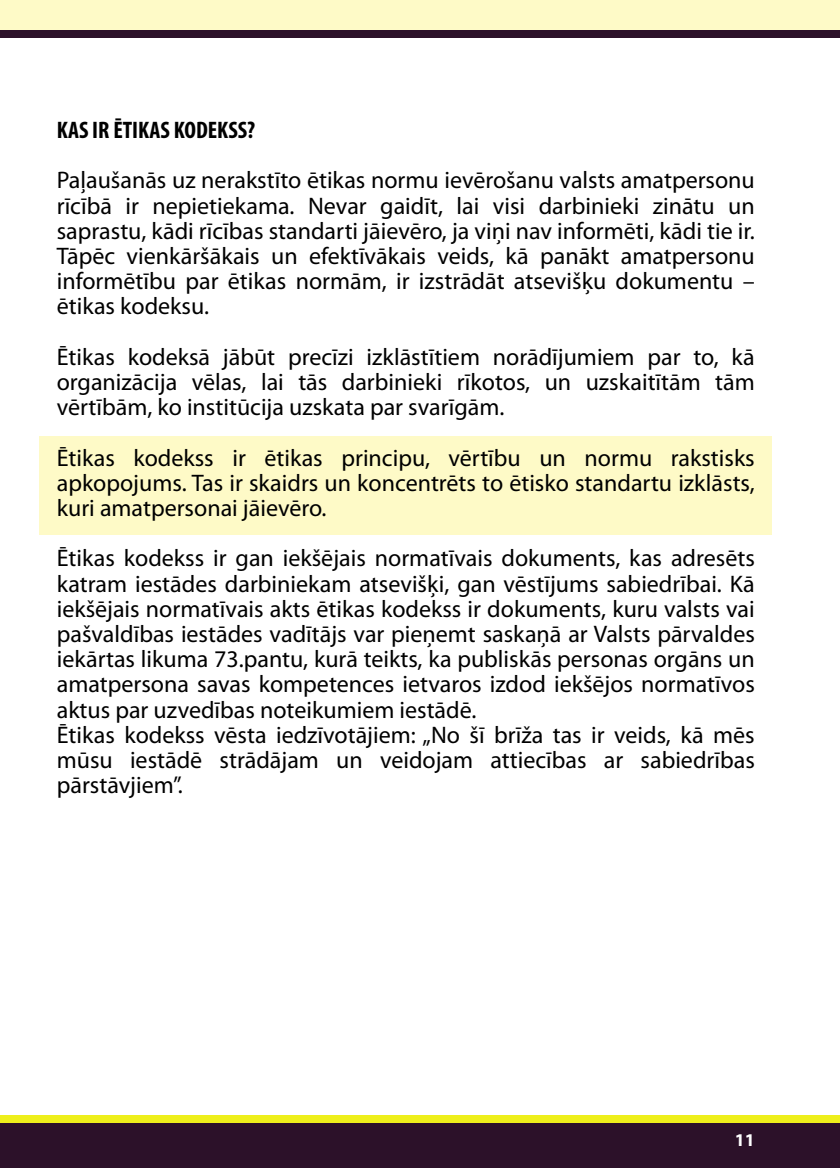
<style>
.page{position:relative;width:840px;height:1168px;background:#fff}
.page>*{position:absolute;margin:0;border:0;box-sizing:border-box;transform-origin:0 0}
.pamatteksts{font:24px/25.2px "Myriad Pro";color:#000;text-align:justify}
.apakšvirsraksts{font:700 condensed 24px "Myriad Pro";color:#000}
.t1{font:700 18px "Myriad Pro";color:#fff}
</style>
<div class="page">
<div style="left:0;top:0;width:839px;height:30px;background:#fefac7"></div>
<div style="left:0;top:30px;width:839px;height:7px;background:#2c1129"></div>
<div style="left:0;top:1122px;width:839px;height:46px;background:#2c1129"></div>
<div style="left:0;top:1115px;width:839px;height:7px;background:#eeef1b"></div>
<div style="left:40px;top:437px;width:731px;height:98px;background:#fefac7"></div>
<p class="apakšvirsraksts" style="left:57px;top:117px;width:200px">KAS IR ĒTIKAS KODEKSS?</p>
<p class="pamatteksts" style="left:57px;top:168px;width:699px">Paļaušanās uz nerakstīto ētikas normu ievērošanu valsts amatpersonu rīcībā ir nepietiekama. Nevar gaidīt, lai visi darbinieki zinātu un saprastu, kādi rīcības standarti jāievēro, ja viņi nav informēti, kādi tie ir.</p>
<p class="pamatteksts" style="left:57px;top:244px;width:699px">Tāpēc vienkāršākais un efektīvākais veids, kā panākt amatpersonu informētību par ētikas normām, ir izstrādāt atsevišķu dokumentu – ētikas kodeksu.</p>
<p class="pamatteksts" style="left:57px;top:345px;width:699px">Ētikas kodeksā jābūt precīzi izklāstītiem norādījumiem par to, kā organizācija vēlas, lai tās darbinieki rīkotos, un uzskaitītām tām vērtībām, ko institūcija uzskata par svarīgām.</p>
<p class="pamatteksts" style="left:57px;top:445px;width:699px">Ētikas kodekss ir ētikas principu, vērtību un normu rakstisks apkopojums. Tas ir skaidrs un koncentrēts to ētisko standartu izklāsts, kuri amatpersonai jāievēro.</p>
<p class="pamatteksts" style="left:57px;top:546px;width:699px">Ētikas kodekss ir gan iekšējais normatīvais dokuments, kas adresēts katram iestādes darbiniekam atsevišķi, gan vēstījums sabiedrībai. Kā iekšējais normatīvais akts ētikas kodekss ir dokuments, kuru valsts vai pašvaldības iestādes vadītājs var pieņemt saskaņā ar Valsts pārvaldes iekārtas likuma 73.pantu, kurā teikts, ka publiskās personas orgāns un amatpersona savas kompetences ietvaros izdod iekšējos normatīvos aktus par uzvedības noteikumiem iestādē.</p>
<p class="pamatteksts" style="left:57px;top:723px;width:699px">Ētikas kodekss vēsta iedzīvotājiem: „No šī brīža tas ir veids, kā mēs mūsu iestādē strādājam un veidojam attiecības ar sabiedrības pārstāvjiem”.</p>
<p class="t1" style="left:734px;top:1130px;width:21px">11</p>
</div>
